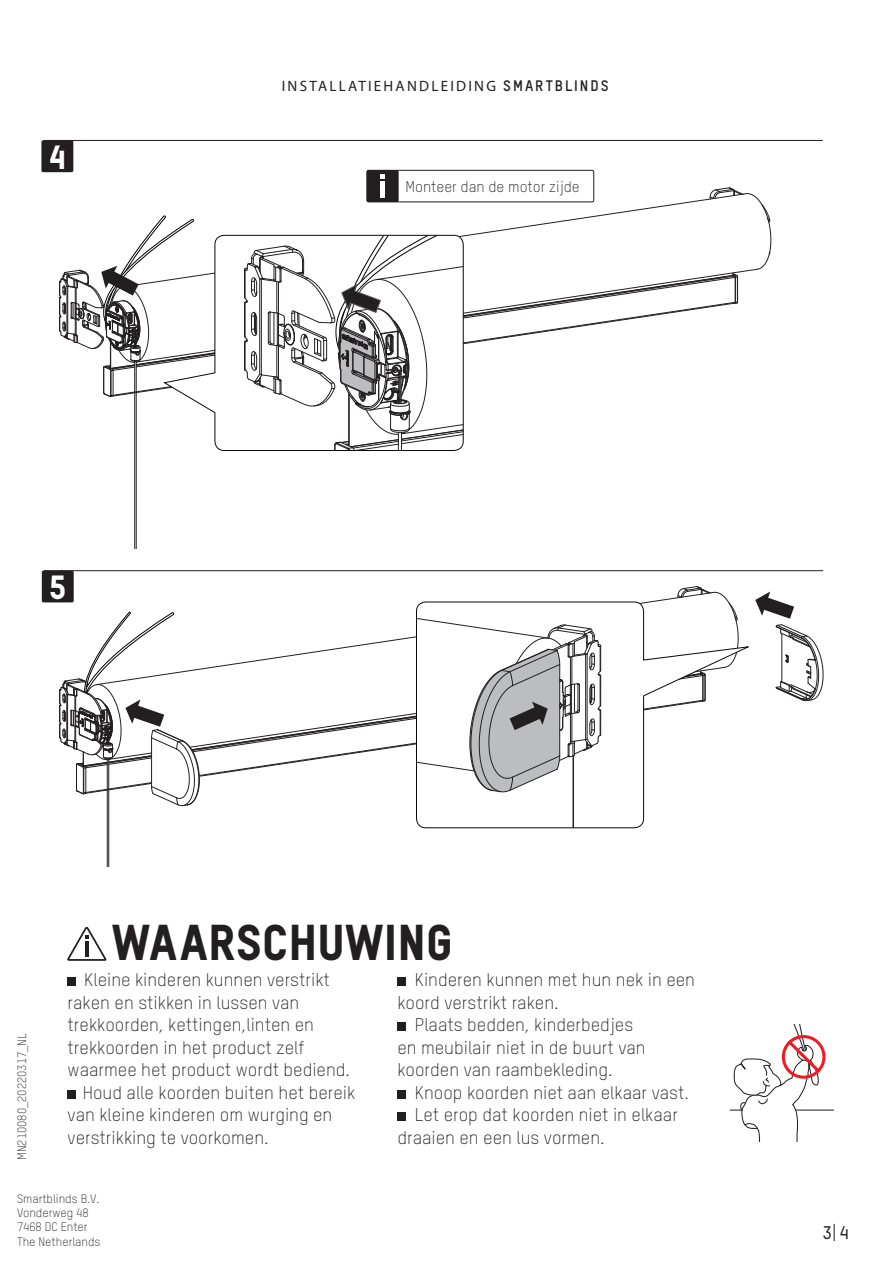
<style>
.page{position:relative;width:893px;height:1263px;background:#fff}
.page>*{position:absolute;margin:0;border:0;box-sizing:border-box;transform-origin:0 0}
.t1{font:49.5px "TSTARPRO Headline";color:#231f20}
.t2{font:33px "TSTARPRO Headline";color:#fff}
.t3{font:300 18px/22.5px "TSTARPRO";color:#231f20}
.t4{font:500 18px "TSTARPRO";color:#231f20}
.t5{font:15px "Myriad Pro";letter-spacing:.15em;color:#231f20}
.t6{font:300 15px "TSTARPRO";color:#231f20}
.t7{font:300 12px/14.4px "TSTARPRO";color:#231f20}
.s1{font-family:"TSTARPRO";font-weight:700}
.s2{font-weight:300;font-size:24px}
</style>
<div class="page">
<hr style="left:107px;top:759px;width:1px;height:107px;background:#231f20">
<hr style="left:108px;top:759px;width:1px;height:107px;background:#231f20">
<svg style="left:200px;top:597px;width:477px;height:73px"></svg>
<svg style="left:200px;top:763px;width:91px;height:14px"></svg>
<svg style="left:200px;top:713px;width:216px;height:50px"></svg>
<svg style="left:677px;top:586px;width:52px;height:15px"></svg>
<svg style="left:59px;top:611px;width:141px;height:195px"></svg>
<svg style="left:755px;top:591px;width:69px;height:110px"></svg>
<svg style="left:416px;top:601px;width:333px;height:227px"></svg>
<hr style="left:134px;top:361px;width:1px;height:187px;background:#231f20">
<hr style="left:136px;top:361px;width:1px;height:187px;background:#231f20">
<svg style="left:223px;top:193px;width:486px;height:44px"></svg>
<svg style="left:464px;top:276px;width:268px;height:68px"></svg>
<svg style="left:709px;top:187px;width:62px;height:117px"></svg>
<svg style="left:59px;top:215px;width:135px;height:183px"></svg>
<svg style="left:163px;top:235px;width:301px;height:216px"></svg>
<svg style="left:244px;top:235px;width:219px;height:216px"></svg>
<svg style="left:416px;top:602px;width:185px;height:190px"></svg>
<div style="left:367px;top:170px;width:227px;height:32px;border:1px solid #231f20;border-radius:2px"></div>
<div style="left:367px;top:170px;width:32px;height:32px;background:#231f20;border-radius:2px"></div>
<div style="left:380px;top:181px;width:5px;height:17px;background:#fff"></div>
<svg style="left:380px;top:174px;width:5px;height:5px"></svg>
<hr style="left:44px;top:140px;width:779px;height:1px;background:#231f20">
<hr style="left:44px;top:570px;width:779px;height:1px;background:#231f20">
<div style="left:41px;top:140px;width:32px;height:32px;background:#231f20;border-radius:2px"></div>
<div style="left:42px;top:570px;width:32px;height:32px;background:#231f20;border-radius:2px"></div>
<svg style="left:729px;top:1025px;width:105px;height:117px"></svg>
<svg style="left:67px;top:926px;width:40px;height:35px"></svg>
<div style="left:68px;top:977px;width:8px;height:9px;background:#231f20"></div>
<div style="left:68px;top:1090px;width:8px;height:8px;background:#231f20"></div>
<div style="left:397px;top:977px;width:9px;height:9px;background:#231f20"></div>
<div style="left:397px;top:1022px;width:9px;height:9px;background:#231f20"></div>
<div style="left:397px;top:1090px;width:9px;height:8px;background:#231f20"></div>
<div style="left:397px;top:1112px;width:9px;height:9px;background:#231f20"></div>
<p class="t2" style="left:49px;top:137px;width:19px">4</p>
<p class="t5" style="left:282px;top:77px;width:328px">INSTALLATIEHANDLEIDING <span class="s1">SMARTBLINDS</span></p>
<p class="t6" style="left:405px;top:178px;width:176px">Monteer dan de motor zijde</p>
<p class="t2" style="left:49px;top:567px;width:19px">5</p>
<p class="t7" style="left:15px;top:1160px;width:128px;rotate:-90deg">MN210080_20220317_NL</p>
<p class="t1" style="left:111px;top:911px;width:343px">WAARSCHUWING</p>
<p class="t3" style="left:84px;top:969px;width:247px">Kleine kinderen kunnen verstrikt</p>
<p class="t3" style="left:68px;top:991px;width:233px">raken en stikken in lussen van</p>
<p class="t3" style="left:68px;top:1014px;width:248px">trekkoorden, kettingen,linten en</p>
<p class="t3" style="left:68px;top:1036px;width:284px">trekkoorden in het product zelf waarmee het product wordt bediend.</p>
<p class="t3" style="left:83px;top:1081px;width:274px">Houd alle koorden buiten het bereik</p>
<p class="t3" style="left:68px;top:1104px;width:266px">van kleine kinderen om wurging en verstrikking te voorkomen.</p>
<p class="t3" style="left:415px;top:969px;width:282px">Kinderen kunnen met hun nek in een</p>
<p class="t3" style="left:397px;top:991px;width:163px">koord verstrikt raken.</p>
<p class="t3" style="left:415px;top:1014px;width:220px">Plaats bedden, kinderbedjes</p>
<p class="t3" style="left:397px;top:1036px;width:250px">en meubilair niet in de buurt van</p>
<p class="t3" style="left:397px;top:1059px;width:217px">koorden van raambekleding.</p>
<p class="t3" style="left:415px;top:1081px;width:275px">Knoop koorden niet aan elkaar vast.</p>
<p class="t3" style="left:415px;top:1104px;width:265px">Let erop dat koorden niet in elkaar</p>
<p class="t3" style="left:397px;top:1126px;width:209px">draaien en een lus vormen.</p>
<p class="t7" style="left:17px;top:1191px;width:85px">Smartblinds B.V.<br>Vonderweg 48<br>7468 DC Enter<br>The Netherlands</p>
<p class="t4" style="left:822px;top:1222px;width:28px">3<span class="s2">I</span> 4</p>
</div>
